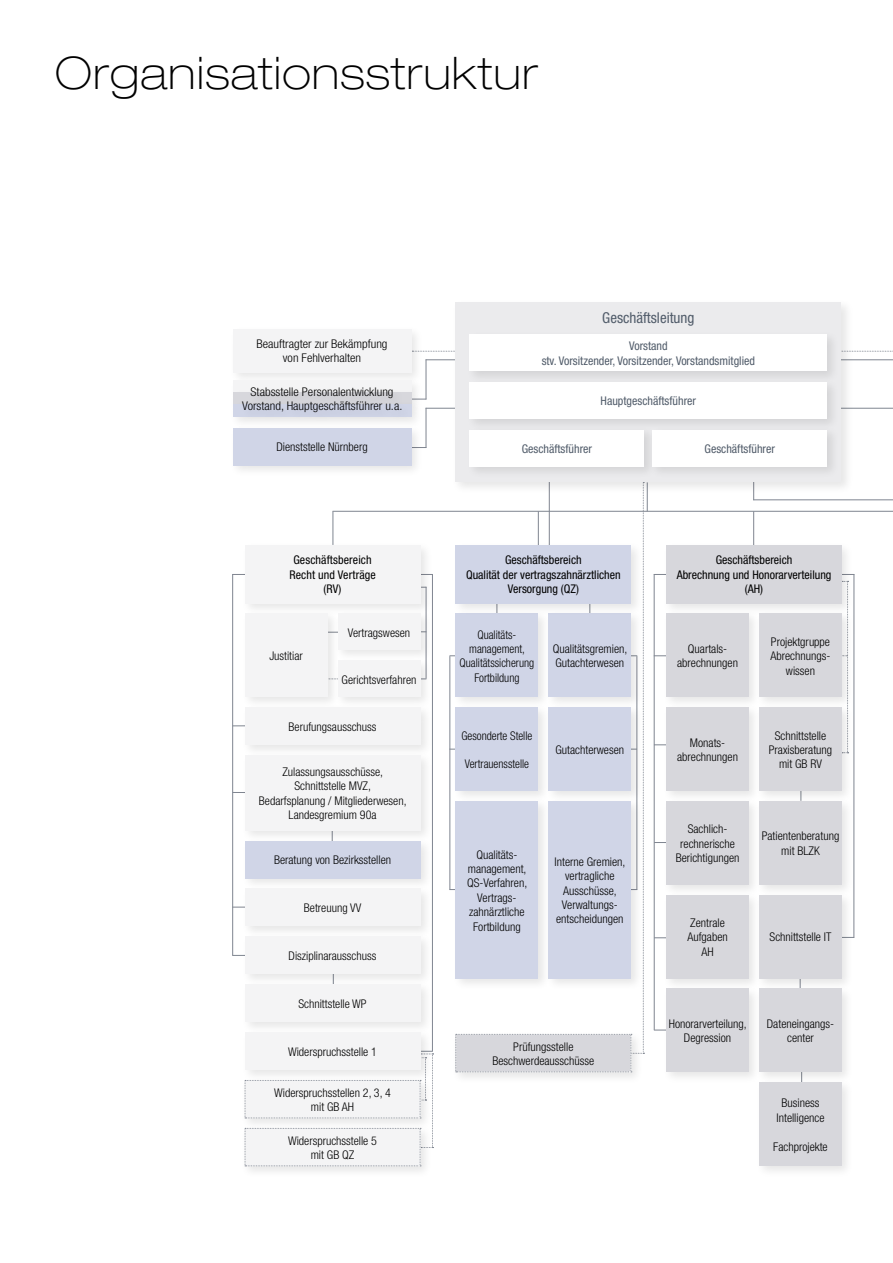
<style>
.page{position:relative;width:893px;height:1263px;background:#fff}
.page>*{position:absolute;margin:0;border:0;box-sizing:border-box;transform-origin:0 0}
.t1{font:100 expanded 45px "Helvetica Neue";letter-spacing:.025em;color:#000}
.t2{font:condensed 15px "Helvetica Neue";color:#515c6a}
.t3{font:300 condensed 12px/14.4px "Helvetica Neue";color:#000;text-align:center}
.t4{font:condensed 12px/14.4px "Helvetica Neue";color:#000;text-align:center}
.t5{font:condensed 12px/14.4px "Helvetica Neue";color:#515c6a;text-align:center}
.t6{font:300 condensed 12px/14.4px "Helvetica Neue";color:#000;text-align:center;scale:1.05 1}
.t7{font:300 condensed 12px/14.4px "Helvetica Neue";color:#000;text-align:center;scale:.95 1}
</style>
<div class="page">
<hr style="left:426px;top:359px;width:467px;height:1px;background:#7f8590">
<hr style="left:426px;top:408px;width:467px;height:1px;background:#7f8590">
<hr style="left:753px;top:499px;width:140px;height:1px;background:#7f8590">
<hr style="left:426px;top:359px;width:1px;height:40px;background:#7f8590">
<hr style="left:426px;top:408px;width:1px;height:40px;background:#7f8590">
<svg style="left:424px;top:351px;width:469px;height:1px"></svg>
<hr style="left:333px;top:511px;width:1px;height:34px;background:#7f8590">
<hr style="left:753px;top:511px;width:1px;height:35px;background:#7f8590">
<hr style="left:333px;top:511px;width:560px;height:1px;background:#7f8590">
<hr style="left:232px;top:574px;width:1px;height:381px;background:#7f8590">
<hr style="left:654px;top:574px;width:1px;height:456px;background:#7f8590">
<hr style="left:753px;top:467px;width:1px;height:33px;background:#7f8590">
<div style="left:451px;top:298px;width:403px;height:197px;background:#000;opacity:.1"></div>
<div style="left:455px;top:302px;width:386px;height:180px;background:#ebebed"></div>
<div style="left:466px;top:330px;width:373px;height:54px;background:#e0e0e2"></div>
<div style="left:470px;top:334px;width:357px;height:37px;background:#fff"></div>
<div style="left:466px;top:378px;width:373px;height:53px;background:#e2e2e4"></div>
<div style="left:470px;top:382px;width:357px;height:37px;background:#fff"></div>
<div style="left:466px;top:426px;width:190px;height:53px;background:#000;opacity:.1"></div>
<div style="left:470px;top:430px;width:174px;height:37px;background:#fff"></div>
<div style="left:649px;top:426px;width:190px;height:53px;background:#000;opacity:.1"></div>
<div style="left:653px;top:430px;width:174px;height:37px;background:#fff"></div>
<div style="left:229px;top:325px;width:195px;height:60px;background:#000;opacity:.1"></div>
<div style="left:233px;top:329px;width:178px;height:43px;background:#f4f4f5"></div>
<div style="left:229px;top:376px;width:195px;height:29px;background:#f4f4f5"></div>
<div style="left:229px;top:388px;width:195px;height:29px;background:#000;opacity:.1"></div>
<div style="left:233px;top:392px;width:178px;height:13px;background:#d7d7dc"></div>
<div style="left:229px;top:401px;width:195px;height:29px;background:#000;opacity:.1"></div>
<div style="left:233px;top:405px;width:178px;height:12px;background:#d0d5e7"></div>
<div style="left:239px;top:384px;width:174px;height:40px;background:#000;opacity:.1"></div>
<div style="left:229px;top:424px;width:195px;height:54px;background:#000;opacity:.1"></div>
<div style="left:233px;top:428px;width:178px;height:37px;background:#d0d5e7"></div>
<div style="left:241px;top:541px;width:192px;height:75px;background:#f4f4f5"></div>
<div style="left:241px;top:610px;width:99px;height:100px;background:#f4f4f5"></div>
<div style="left:334px;top:610px;width:99px;height:53px;background:#000;opacity:.1"></div>
<div style="left:338px;top:614px;width:82px;height:36px;background:#f4f4f5"></div>
<div style="left:334px;top:657px;width:99px;height:53px;background:#f4f4f5"></div>
<div style="left:241px;top:703px;width:192px;height:54px;background:#f4f4f5"></div>
<div style="left:241px;top:751px;width:192px;height:92px;background:#f4f4f5"></div>
<div style="left:241px;top:837px;width:192px;height:54px;background:#000;opacity:.1"></div>
<div style="left:245px;top:841px;width:175px;height:37px;background:#d0d5e7"></div>
<div style="left:241px;top:885px;width:192px;height:54px;background:#f4f4f5"></div>
<div style="left:241px;top:933px;width:192px;height:54px;background:#f4f4f5"></div>
<div style="left:241px;top:980px;width:192px;height:54px;background:#f4f4f5"></div>
<div style="left:241px;top:1028px;width:192px;height:54px;background:#fafafa"></div>
<div style="left:245px;top:1032px;width:175px;height:38px;background:#f4f4f5"></div>
<div style="left:241px;top:1124px;width:192px;height:54px;background:#000;opacity:.1"></div>
<div style="left:241px;top:1076px;width:192px;height:54px;background:#000;opacity:.1"></div>
<svg style="left:245px;top:1051px;width:188px;height:115px"></svg>
<div style="left:662px;top:541px;width:192px;height:75px;background:#000;opacity:.1"></div>
<div style="left:666px;top:545px;width:176px;height:58px;background:#d7d7dc"></div>
<div style="left:662px;top:610px;width:99px;height:100px;background:#f4f4f4"></div>
<div style="left:666px;top:614px;width:83px;height:83px;background:#d7d7dc"></div>
<div style="left:662px;top:703px;width:99px;height:100px;background:#f5f5f5"></div>
<div style="left:666px;top:707px;width:83px;height:84px;background:#d7d7dc"></div>
<div style="left:662px;top:797px;width:99px;height:100px;background:#f4f4f4"></div>
<div style="left:666px;top:801px;width:83px;height:83px;background:#d7d7dc"></div>
<div style="left:662px;top:891px;width:99px;height:100px;background:#f4f4f4"></div>
<div style="left:666px;top:895px;width:83px;height:83px;background:#d7d7dc"></div>
<div style="left:662px;top:985px;width:99px;height:100px;background:#000;opacity:.1"></div>
<div style="left:666px;top:989px;width:83px;height:83px;background:#d7d7dc"></div>
<div style="left:755px;top:610px;width:99px;height:100px;background:#000;opacity:.1"></div>
<div style="left:759px;top:614px;width:83px;height:83px;background:#d7d7dc"></div>
<div style="left:755px;top:703px;width:99px;height:100px;background:#000;opacity:.1"></div>
<div style="left:759px;top:707px;width:83px;height:84px;background:#d7d7dc"></div>
<div style="left:755px;top:797px;width:99px;height:100px;background:#000;opacity:.1"></div>
<div style="left:759px;top:801px;width:83px;height:83px;background:#d7d7dc"></div>
<div style="left:755px;top:891px;width:99px;height:100px;background:#000;opacity:.1"></div>
<div style="left:759px;top:895px;width:83px;height:83px;background:#d7d7dc"></div>
<div style="left:755px;top:985px;width:99px;height:100px;background:#000;opacity:.1"></div>
<div style="left:759px;top:989px;width:83px;height:83px;background:#d7d7dc"></div>
<div style="left:755px;top:1078px;width:99px;height:100px;background:#000;opacity:.1"></div>
<div style="left:759px;top:1082px;width:83px;height:84px;background:#d7d7dc"></div>
<div style="left:451px;top:1030px;width:193px;height:54px;background:#000;opacity:.1"></div>
<svg style="left:449px;top:482px;width:199px;height:590px"></svg>
<h1 class="t1" style="left:55px;top:46px;width:484px">Organisationsstruktur</h1>
<p class="t6" style="left:257px;top:337px;width:126px">Beauftragter zur Bekämpfung von Fehlverhalten</p>
<p class="t6" style="left:242px;top:385px;width:154px">Stabsstelle Personalentwicklung<br>Vorstand, Hauptgeschäftsführer u.a.</p>
<p class="t3" style="left:276px;top:440px;width:93px">Dienststelle Nürnberg</p>
<p class="t4" style="left:289px;top:553px;width:88px">Geschäftsbereich<br>Recht und Verträge (RV)</p>
<p class="t3" style="left:348px;top:625px;width:64px">Vertragswesen</p>
<p class="t3" style="left:342px;top:672px;width:76px">Gerichtsverfahren</p>
<p class="t3" style="left:289px;top:719px;width:89px">Berufungsausschuss</p>
<p class="t3" style="left:259px;top:764px;width:149px">Zulassungsausschüsse,<br>Schnittstelle MVZ,<br>Bedarfsplanung / Mitgliederwesen,<br>Landesgremium 90a</p>
<p class="t3" style="left:274px;top:853px;width:119px">Beratung von Bezirksstellen</p>
<p class="t3" style="left:304px;top:901px;width:59px">Betreuung VV</p>
<p class="t3" style="left:289px;top:949px;width:89px">Disziplinarausschuss</p>
<p class="t3" style="left:298px;top:996px;width:70px">Schnittstelle WP</p>
<p class="t3" style="left:288px;top:1044px;width:91px">Widerspruchsstelle 1</p>
<p class="t3" style="left:269px;top:649px;width:35px">Justitiar</p>
<p class="t3" style="left:274px;top:1085px;width:118px">Widerspruchsstellen 2, 3, 4 mit GB AH</p>
<p class="t3" style="left:288px;top:1133px;width:91px">Widerspruchsstelle 5 mit GB QZ</p>
<p class="t2" style="left:602px;top:309px;width:94px">Geschäftsleitung</p>
<p class="t5" style="left:542px;top:339px;width:215px">Vorstand<br>stv. Vorsitzender, Vorsitzender, Vorstandsmitglied</p>
<p class="t5" style="left:601px;top:394px;width:97px">Hauptgeschäftsführer</p>
<p class="t5" style="left:522px;top:441px;width:72px">Geschäftsführer</p>
<p class="t5" style="left:705px;top:441px;width:72px">Geschäftsführer</p>
<p class="t4" style="left:466px;top:553px;width:156px">Geschäftsbereich<br>Qualität der vertragszahnärztlichen<br>Versorgung (QZ)</p>
<p class="t7" style="left:460px;top:627px;width:80px">Qualitäts&shy;management,<br>Qualitätssicherung<br>Fortbildung</p>
<p class="t7" style="left:461px;top:728px;width:76px">Gesonderte Stelle</p>
<p class="t7" style="left:465px;top:757px;width:69px">Vertrauensstelle</p>
<p class="t3" style="left:553px;top:641px;width:76px;text-align:left">Qualitätsgremien,<br>Gutachterwesen</p>
<p class="t3" style="left:555px;top:742px;width:70px">Gutachterwesen</p>
<p class="t3" style="left:467px;top:847px;width:62px">Qualitäts&shy;management,<br>QS-Verfahren,<br>Vertrags&shy;zahnärztliche<br>Fortbildung</p>
<p class="t3" style="left:555px;top:854px;width:72px">Interne Gremien, vertragliche<br>Ausschüsse,<br>Verwaltungs&shy;entscheidungen</p>
<p class="t3" style="left:492px;top:1039px;width:103px">Prüfungsstelle<br>Beschwerdeausschüsse</p>
<p class="t4" style="left:677px;top:553px;width:156px">Geschäftsbereich<br>Abrechnung und Honorarverteilung (AH)</p>
<p class="t3" style="left:677px;top:641px;width:62px">Quartals&shy;abrechnungen</p>
<p class="t3" style="left:677px;top:735px;width:62px">Monats&shy;abrechnungen</p>
<p class="t3" style="left:676px;top:822px;width:65px">Sachlich&shy;rechnerische<br>Berichtigungen</p>
<p class="t3" style="left:687px;top:915px;width:42px">Zentrale<br>Aufgaben<br>AH</p>
<p class="t3" style="left:770px;top:634px;width:61px">Projektgruppe<br>Abrechnungs&shy;wissen</p>
<p class="t3" style="left:769px;top:728px;width:65px">Schnittstelle<br>Praxisberatung mit GB RV</p>
<p class="t3" style="left:762px;top:829px;width:79px">Patientenberatung mit BLZK</p>
<p class="t3" style="left:770px;top:930px;width:63px">Schnittstelle IT</p>
<p class="t3" style="left:669px;top:1016px;width:79px">Honorarverteilung,<br>Degression</p>
<p class="t3" style="left:767px;top:1016px;width:69px">Dateneingangs&shy;center</p>
<p class="t3" style="left:777px;top:1096px;width:49px">Business<br>Intelligence</p>
<p class="t3" style="left:773px;top:1139px;width:56px">Fachprojekte</p>
</div>
